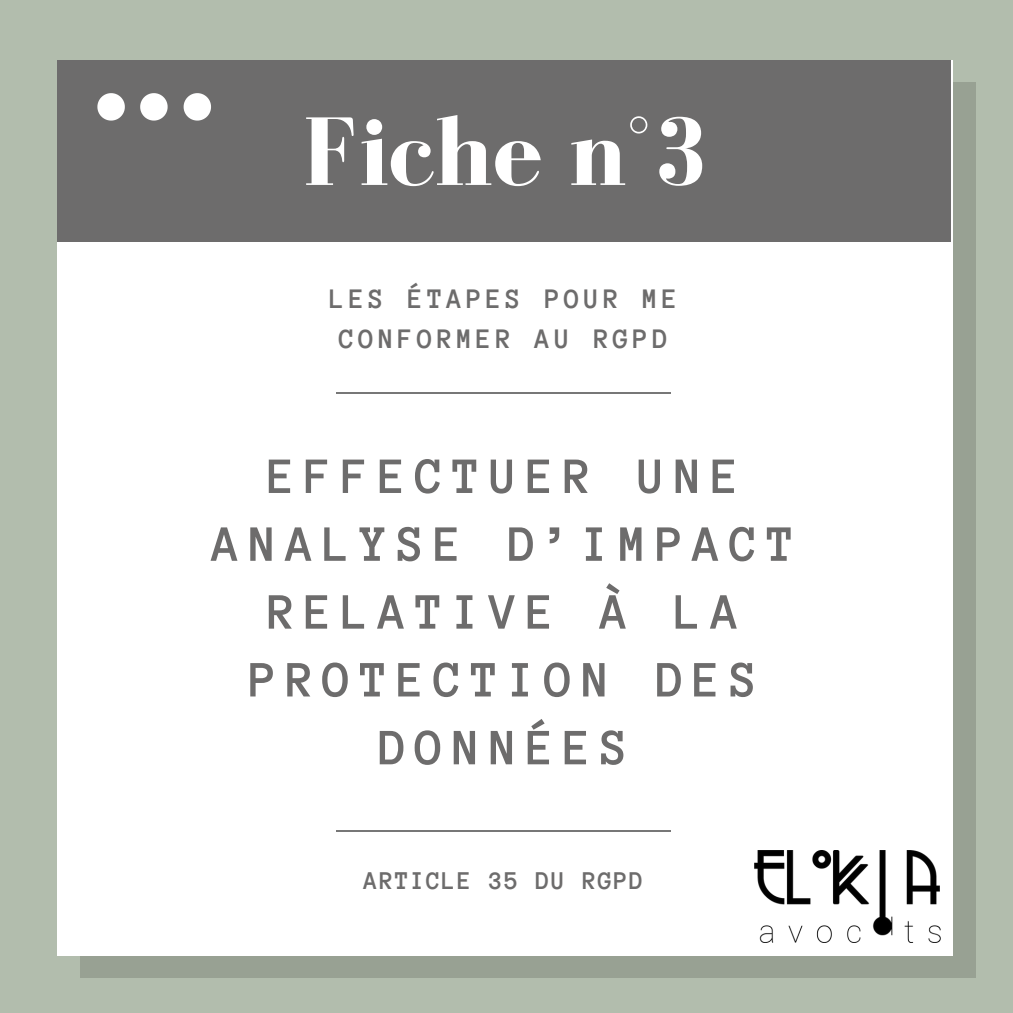
<style>
.page{position:relative;width:1013px;height:1013px;background:#fff}
.page>*{position:absolute;margin:0;border:0;box-sizing:border-box;transform-origin:0 0}
.t1{font:700 100px "Bodoni FLF";color:#fff}
.t2{font:700 52.38px/67.8px "Anonymous Pro";letter-spacing:.16em;color:#6d6c6c;text-align:center}
.t3{font:700 29px/40.1px "Anonymous Pro";letter-spacing:.13em;color:#6d6c6c;text-align:center}
.t4{font:700 26.12px "Anonymous Pro";letter-spacing:.05em;color:#6d6c6c}
</style>
<div class="page">
<div style="left:0;top:0;width:1012px;height:1012px;background:#b2bdad"></div>
<div style="left:81px;top:82px;width:895px;height:895px;background:#98a193"></div>
<div style="left:57px;top:60px;width:895px;height:895px;background:#fff"></div>
<div style="left:57px;top:60px;width:893px;height:182px;background:#6d6c6c"></div>
<svg style="left:97px;top:93px;width:28px;height:28px"></svg>
<svg style="left:140px;top:93px;width:28px;height:28px"></svg>
<svg style="left:184px;top:93px;width:27px;height:28px"></svg>
<hr style="left:336px;top:392px;width:334px;height:1px;background:#777">
<hr style="left:336px;top:830px;width:334px;height:1px;background:#777">
<img style="left:754px;top:850px;width:186px;height:92px">
<p class="t1" style="left:303px;top:97px;width:409px">Fiche n°3</p>
<p class="t3" style="left:329px;top:279px;width:350px">LES ÉTAPES POUR ME<br>CONFORMER AU RGPD</p>
<p class="t2" style="left:212px;top:442px;width:585px">EFFECTUER UNE<br>ANALYSE D’IMPACT<br>RELATIVE À LA<br>PROTECTION DES<br>DONNÉES</p>
<p class="t4" style="left:364px;top:867px;width:281px">ARTICLE 35 DU RGPD</p>
</div>
